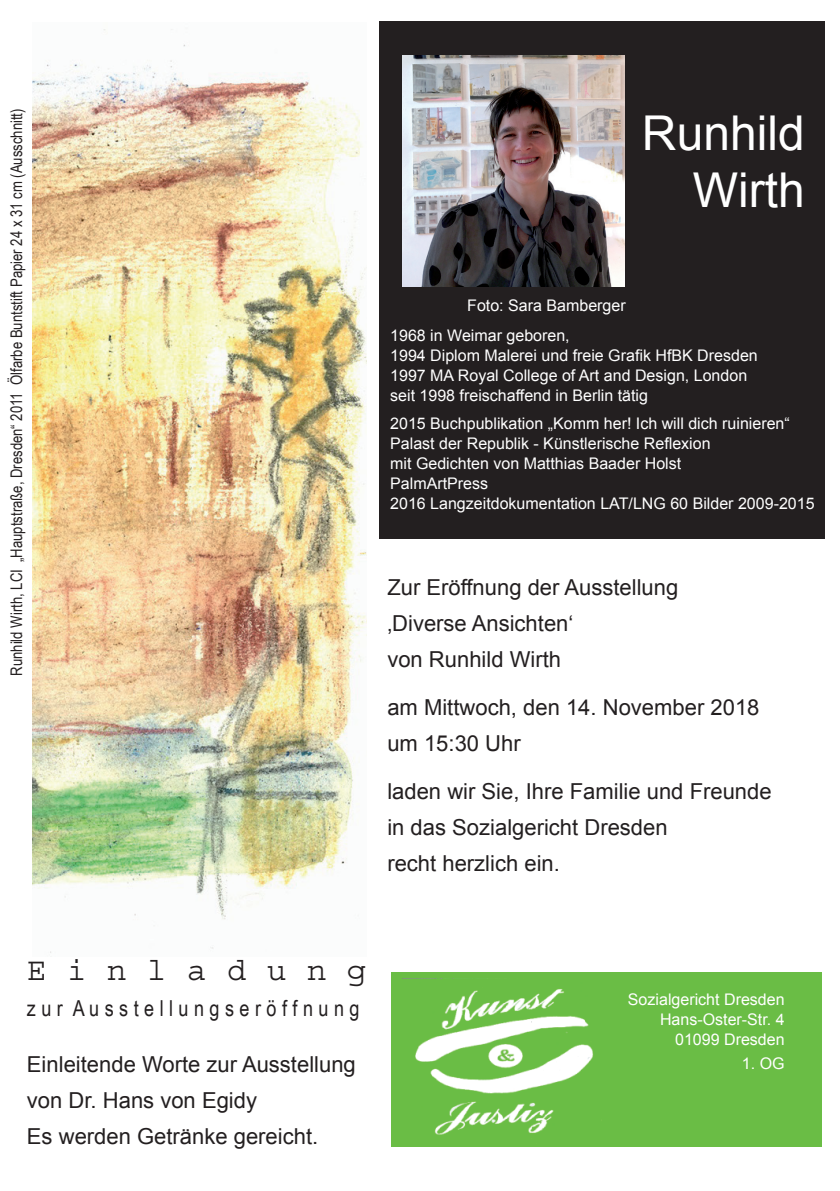
<style>
.page{position:relative;width:840px;height:1191px;background:#fff}
.page>*{position:absolute;margin:0;border:0;box-sizing:border-box;transform-origin:0 0}
.t1{font:48px/57.6px "Arial";color:#fff;text-align:right}
.t2{font:32px "Courier Std";color:#231f20}
.t3{font:22px/36px "Arial";color:#231f20}
.t4{font:22px "Arial Narrow";color:#231f20}
.t5{font:16px/20px "Arial";color:#fff}
.t6{font:16px "Arial Narrow";color:#231f20}
</style>
<div class="page">
<img style="left:33px;top:29px;width:333px;height:924px">
<div style="left:379px;top:21px;width:444px;height:518px;background:#231f20"></div>
<img style="left:402px;top:55px;width:222px;height:232px">
<div style="left:391px;top:972px;width:430px;height:174px;background:#6abd45"></div>
<img style="left:402px;top:978px;width:191px;height:157px">
<p class="t6" style="left:5px;top:676px;width:569px;rotate:-90deg">Runhild Wirth, LCI „Hauptstraße, Dresden“ 2011 Ölfarbe Buntstift Papier 24 x 31 cm (Ausschnitt)</p>
<h1 class="t1" style="left:641px;top:104px;width:164px">Runhild<br>Wirth</h1>
<p class="t5" style="left:467px;top:295px;width:160px">Foto: Sara Bamberger</p>
<p class="t5" style="left:390px;top:325px;width:369px">1968 in Weimar geboren,<br>1994 Diplom Malerei und freie Grafik HfBK Dresden 1997 MA Royal College of Art and Design, London seit 1998 freischaffend in Berlin tätig</p>
<p class="t5" style="left:390px;top:413px;width:425px">2015 Buchpublikation „Komm her! Ich will dich ruinieren“ Palast der Republik - Künstlerische Reflexion<br>mit Gedichten von Matthias Baader Holst<br>PalmArtPress<br>2016 Langzeitdokumentation LAT/LNG 60 Bilder 2009-2015</p>
<h3 class="t3" style="left:387px;top:569px;width:292px">Zur Eröffnung der Ausstellung ‚Diverse Ansichten‘<br>von Runhild Wirth</h3>
<h3 class="t3" style="left:387px;top:689px;width:373px">am Mittwoch, den 14. November 2018 um 15:30 Uhr</h3>
<h3 class="t3" style="left:387px;top:773px;width:385px">laden wir Sie, Ihre Familie und Freunde in das Sozialgericht Dresden<br>recht herzlich ein.</h3>
<h2 class="t2" style="left:27px;top:952px;width:341px">E i n l a d u n g</h2>
<h3 class="t4" style="left:27px;top:992px;width:334px">z u r A u s s t e l l u n g s e r ö f f n u n g</h3>
<h3 class="t3" style="left:27px;top:1046px;width:330px">Einleitende Worte zur Ausstellung von Dr. Hans von Egidy<br>Es werden Getränke gereicht.</h3>
<p class="t5" style="left:627px;top:989px;width:158px;text-align:right">Sozialgericht Dresden<br>Hans-Oster-Str. 4<br>01099 Dresden</p>
<p class="t5" style="left:741px;top:1053px;width:44px">1. OG</p>
</div>
